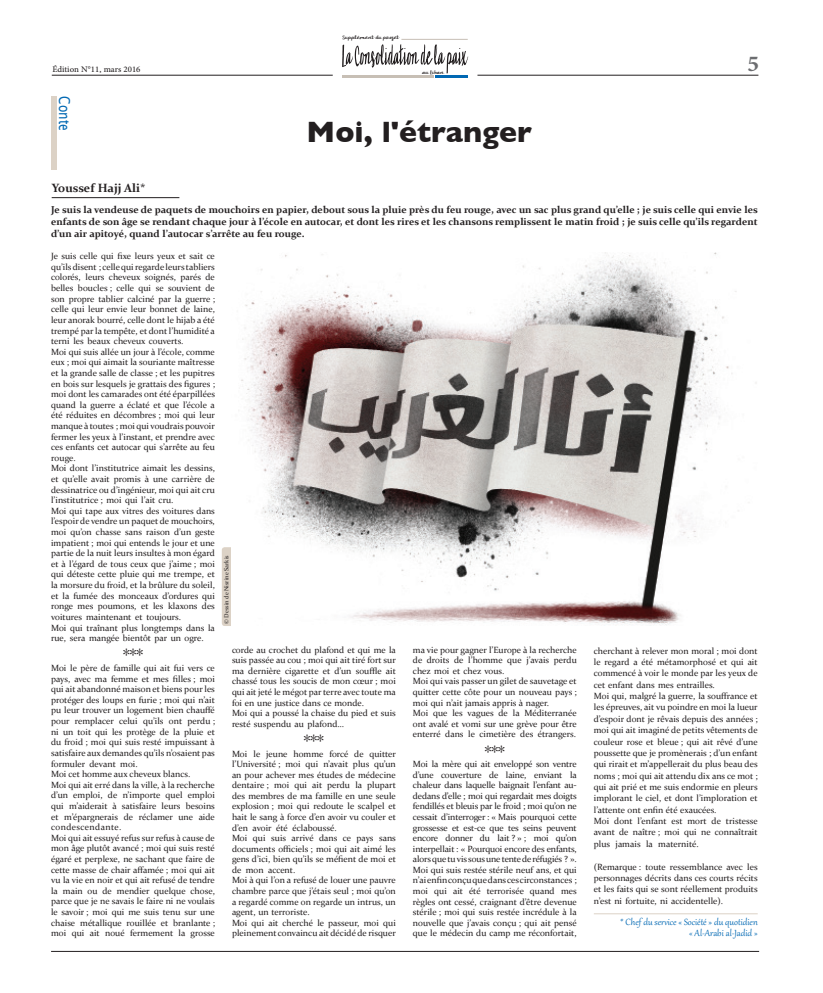
<style>
.page{position:relative;width:823px;height:993px;background:#fff}
.page>*{position:absolute;margin:0;border:0;box-sizing:border-box;transform-origin:0 0}
.t1{font:700 32px "Adobe Arabic";color:#6c6d70}
.Main_title{font:700 30px "Gill Sans";color:#231f20}
.star{font:16px "Gill Sans";color:#231f20}
.التبويب{font:15px "Lucida Sans";color:#0168b3;scale:.8 1}
.t2{font:12px "Adobe Arabic";color:#231f20}
.Author{font:700 12px "Constantia";color:#231f20}
.صفة{font:11px "Gabriola";color:#0168b3}
.Introduction{font:700 10px/12px "Constantia";color:#231f20;text-align:justify}
.english_text{font:9px/10.6px "Constantia";color:#231f20;text-align:justify}
.english_text-2{font:6px "Constantia";color:#231f20}
.t3{font:4.7px "KG Camden Market Script";color:#231f20}
</style>
<div class="page">
<hr style="left:52px;top:75px;width:280px;height:1px;background:#231f20">
<hr style="left:477px;top:75px;width:281px;height:1px;background:#231f20">
<hr style="left:51px;top:950px;width:707px;height:1px;background:#231f20">
<hr style="left:401px;top:39px;width:66px;height:1px;background:#c7bfb5">
<hr style="left:342px;top:75px;width:91px;height:2px;background:#c7bfb5">
<hr style="left:435px;top:75px;width:33px;height:2px;background:#0168b3">
<svg style="left:342px;top:44px;width:126px;height:29px"></svg>
<hr style="left:52px;top:197px;width:127px;height:1px;background:#231f20">
<div style="left:51px;top:96px;width:6px;height:74px;background:#dcd2c6"></div>
<div style="left:222px;top:547px;width:26px;height:78px;background:#dcd2c6;border-radius:3px"></div>
<img style="left:232px;top:252px;width:524px;height:373px">
<hr style="left:593px;top:913px;width:164px;height:1px;background:#dcd2c6">
<p class="t3" style="left:342px;top:35px;width:58px">Supplément du projet</p>
<h3 class="t2" style="left:52px;top:61px;width:89px">Édition N°11, mars 2016</h3>
<h1 class="t1" style="left:747px;top:41px;width:13px">5</h1>
<p class="t3" style="left:422px;top:69px;width:23px">au Liban</p>
<p class="التبويب" style="left:73px;top:96px;width:44px;rotate:90deg">Conte</p>
<p class="Author" style="left:52px;top:180px;width:95px">Youssef Hajj Ali*</p>
<p class="Main_title" style="left:306px;top:114px;width:227px">Moi, l'étranger</p>
<p class="Introduction" style="left:51px;top:203px;width:707px">Je suis la vendeuse de paquets de mouchoirs en papier, debout sous la pluie près du feu rouge, avec un sac plus grand qu’elle ; je suis celle qui envie les enfants de son âge se rendant chaque jour à l’école en autocar, et dont les rires et les chansons remplissent le matin froid ; je suis celle qu’ils regardent d’un air apitoyé, quand l’autocar s’arrête au feu rouge.</p>
<p class="english_text" style="left:51px;top:250px;width:165px">Je suis celle qui fixe leurs yeux et sait ce qu’ils disent ; celle qui regarde leurs tabliers colorés, leurs cheveux soignés, parés de belles boucles ; celle qui se souvient de son propre tablier calciné par la guerre ; celle qui leur envie leur bonnet de laine, leur anorak bourré, celle dont le hijab a été trempé par la tempête, et dont l’humidité a terni les beaux cheveux couverts.</p>
<p class="english_text" style="left:51px;top:346px;width:165px">Moi qui suis allée un jour à l’école, comme eux ; moi qui aimait la souriante maîtresse et la grande salle de classe ; et les pupitres en bois sur lesquels je grattais des figures ; moi dont les camarades ont été éparpillées quand la guerre a éclaté et que l’école a été réduites en décombres ; moi qui leur manque à toutes ; moi qui voudrais pouvoir fermer les yeux à l’instant, et prendre avec ces enfants cet autocar qui s’arrête au feu rouge.</p>
<p class="english_text" style="left:51px;top:462px;width:165px">Moi dont l’institutrice aimait les dessins, et qu’elle avait promis à une carrière de dessinatrice ou d’ingénieur, moi qui ait cru l’institutrice ; moi qui l’ait cru.</p>
<p class="english_text" style="left:51px;top:505px;width:165px">Moi qui tape aux vitres des voitures dans l’espoir de vendre un paquet de mouchoirs, moi qu’on chasse sans raison d’un geste impatient ; moi qui entends le jour et une partie de la nuit leurs insultes à mon égard et à l’égard de tous ceux que j’aime ; moi qui déteste cette pluie qui me trempe, et la morsure du froid, et la brûlure du soleil, et la fumée des monceaux d’ordures qui ronge mes poumons, et les klaxons des voitures maintenant et toujours.</p>
<p class="english_text" style="left:51px;top:621px;width:165px">Moi qui traînant plus longtemps dans la rue, sera mangée bientôt par un ogre.</p>
<p class="star" style="left:123px;top:645px;width:22px">***</p>
<p class="english_text" style="left:51px;top:662px;width:165px">Moi le père de famille qui ait fui vers ce pays, avec ma femme et mes filles ; moi qui ait abandonné maison et biens pour les protéger des loups en furie ; moi qui n’ait pu leur trouver un logement bien chauffé pour remplacer celui qu’ils ont perdu ; ni un toit qui les protège de la pluie et du froid ; moi qui suis resté impuissant à satisfaire aux demandes qu’ils n’osaient pas formuler devant moi.</p>
<p class="english_text" style="left:51px;top:768px;width:141px">Moi cet homme aux cheveux blancs.</p>
<p class="english_text" style="left:51px;top:778px;width:165px">Moi qui ait erré dans la ville, à la recherche d’un emploi, de n’importe quel emploi qui m’aiderait à satisfaire leurs besoins et m’épargnerais de réclamer une aide condescendante.</p>
<p class="english_text" style="left:51px;top:831px;width:165px">Moi qui ait essuyé refus sur refus à cause de mon âge plutôt avancé ; moi qui suis resté égaré et perplexe, ne sachant que faire de cette masse de chair affamée ; moi qui ait vu la vie en noir et qui ait refusé de tendre la main ou de mendier quelque chose, parce que je ne savais le faire ni ne voulais le savoir ; moi qui me suis tenu sur une chaise métallique rouillée et branlante ; moi qui ait noué fermement la grosse</p>
<p class="english_text-2" style="left:222px;top:623px;width:70px;rotate:-90deg">© Dessin de Nisrine Sarkis</p>
<p class="english_text" style="left:232px;top:643px;width:165px">corde au crochet du plafond et qui me la suis passée au cou ; moi qui ait tiré fort sur ma dernière cigarette et d’un souffle ait chassé tous les soucis de mon cœur ; moi qui ait jeté le mégot par terre avec toute ma foi en une justice dans ce monde.</p>
<p class="english_text" style="left:232px;top:707px;width:165px">Moi qui a poussé la chaise du pied et suis resté suspendu au plafond…</p>
<p class="star" style="left:304px;top:730px;width:22px">***</p>
<p class="english_text" style="left:232px;top:747px;width:165px">Moi le jeune homme forcé de quitter l’Université ; moi qui n’avait plus qu’un an pour achever mes études de médecine dentaire ; moi qui ait perdu la plupart des membres de ma famille en une seule explosion ; moi qui redoute le scalpel et hait le sang à force d’en avoir vu couler et d’en avoir été éclaboussé.</p>
<p class="english_text" style="left:232px;top:832px;width:165px">Moi qui suis arrivé dans ce pays sans documents officiels ; moi qui ait aimé les gens d’ici, bien qu’ils se méfient de moi et de mon accent.</p>
<p class="english_text" style="left:232px;top:874px;width:165px">Moi à qui l’on a refusé de louer une pauvre chambre parce que j’étais seul ; moi qu’on a regardé comme on regarde un intrus, un agent, un terroriste.</p>
<p class="english_text" style="left:232px;top:916px;width:165px">Moi qui ait cherché le passeur, moi qui pleinement convaincu ait décidé de risquer</p>
<p class="english_text" style="left:412px;top:643px;width:165px">ma vie pour gagner l’Europe à la recherche de droits de l’homme que j’avais perdu chez moi et chez vous.</p>
<p class="english_text" style="left:412px;top:675px;width:165px">Moi qui vais passer un gilet de sauvetage et quitter cette côte pour un nouveau pays ; moi qui n’ait jamais appris à nager.</p>
<p class="english_text" style="left:412px;top:707px;width:165px">Moi que les vagues de la Méditerranée ont avalé et vomi sur une grève pour être enterré dans le cimetière des étrangers.</p>
<p class="star" style="left:484px;top:741px;width:22px">***</p>
<p class="english_text" style="left:412px;top:758px;width:165px">Moi la mère qui ait enveloppé son ventre d’une couverture de laine, enviant la chaleur dans laquelle baignait l’enfant au&shy;dedans d’elle ; moi qui regardait mes doigts fendillés et bleuis par le froid ; moi qu’on ne cessait d’interroger : « Mais pourquoi cette grossesse et est-ce que tes seins peuvent encore donner du lait ? » ; moi qu’on interpellait : « Pourquoi encore des enfants, alors que tu vis sous une tente de réfugiés ? ».</p>
<p class="english_text" style="left:412px;top:863px;width:165px">Moi qui suis restée stérile neuf ans, et qui n’ai enfin conçu que dans ces circonstances ; moi qui ait été terrorisée quand mes règles ont cessé, craignant d’être devenue stérile ; moi qui suis restée incrédule à la nouvelle que j’avais conçu ; qui ait pensé que le médecin du camp me réconfortait,</p>
<p class="english_text" style="left:593px;top:644px;width:165px;line-height:11.4px">cherchant à relever mon moral ; moi dont le regard a été métamorphosé et qui ait commencé à voir le monde par les yeux de cet enfant dans mes entrailles.</p>
<p class="english_text" style="left:593px;top:689px;width:165px;line-height:11.4px">Moi qui, malgré la guerre, la souffrance et les épreuves, ait vu poindre en moi la lueur d’espoir dont je rêvais depuis des années ; moi qui ait imaginé de petits vêtements de couleur rose et bleue ; qui ait rêvé d’une poussette que je promènerais ; d’un enfant qui rirait et m’appellerait du plus beau des noms ; moi qui ait attendu dix ans ce mot ; qui ait prié et me suis endormie en pleurs implorant le ciel, et dont l’imploration et l’attente ont enfin été exaucées.</p>
<p class="english_text" style="left:593px;top:814px;width:165px;line-height:11.4px">Moi dont l’enfant est mort de tristesse avant de naître ; moi qui ne connaîtrait plus jamais la maternité.</p>
<p class="english_text" style="left:593px;top:860px;width:165px;line-height:11.4px">(Remarque : toute ressemblance avec les personnages décrits dans ces courts récits et les faits qui se sont réellement produits n’est ni fortuite, ni accidentelle).</p>
<p class="صفة" style="left:620px;top:914px;width:138px">* Chef du service « Société » du quotidien</p>
<p class="صفة" style="left:688px;top:925px;width:70px">« Al-Arabi al-Jadid »</p>
</div>
